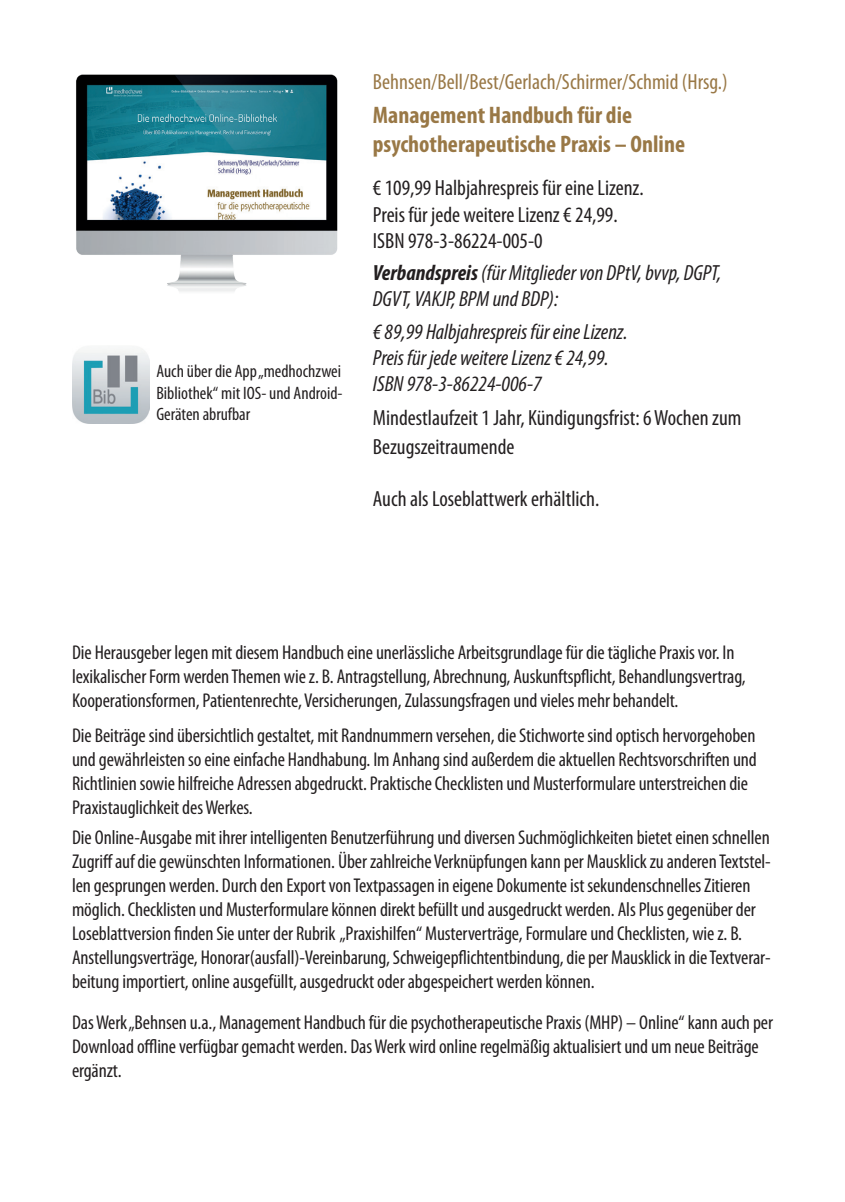
<style>
.page{position:relative;width:845px;height:1202px;background:#fff}
.page>*{position:absolute;margin:0;border:0;box-sizing:border-box;transform-origin:0 0}
.t1{font:700 condensed 24px/28.8px "Myriad Pro";color:#997846}
.Bibliografie{font:condensed 22px/28.6px "Myriad Pro";color:#231f20}
.t2{font:italic condensed 22px/26.4px "Myriad Pro";color:#231f20}
.t3{font:condensed 22px "Myriad Pro";color:#997846}
.t4{font:condensed 20px/24px "Myriad Pro";letter-spacing:-.005em;color:#231f20}
.t5{font:condensed 18px/21.6px "Myriad Pro";color:#231f20;text-align:justify}
.s1{font-weight:700}
</style>
<div class="page">
<img style="left:76px;top:74px;width:262px;height:218px">
<img style="left:72px;top:349px;width:78px;height:74px">
<p class="t5" style="left:156px;top:360px;width:188px">Auch über die App „medhochzwei Bibliothek“ mit IOS- und Android-Geräten abrufbar</p>
<p class="t3" style="left:373px;top:68px;width:356px">Behnsen/Bell/Best/Gerlach/Schirmer/Schmid (Hrsg.)</p>
<p class="t1" style="left:373px;top:100px;width:314px">Management Handbuch für die psychotherapeutische Praxis – Online</p>
<p class="Bibliografie" style="left:373px;top:173px;width:272px">€ 109,99 Halbjahrespreis für eine Lizenz.</p>
<p class="Bibliografie" style="left:373px;top:200px;width:246px">Preis für jede weitere Lizenz € 24,99.</p>
<p class="Bibliografie" style="left:373px;top:226px;width:171px">ISBN 978-3-86224-005-0</p>
<p class="t2" style="left:373px;top:259px;width:350px"><span class="s1">Verbandspreis</span> (für Mitglieder von DPtV, bvvp, DGPT,<br>DGVT, VAKJP, BPM und BDP):</p>
<p class="t2" style="left:373px;top:318px;width:256px">€ 89,99 Halbjahrespreis für eine Lizenz.</p>
<p class="t2" style="left:373px;top:344px;width:237px">Preis für jede weitere Lizenz € 24,99.</p>
<p class="t2" style="left:373px;top:371px;width:170px">ISBN 978-3-86224-006-7</p>
<p class="Bibliografie" style="left:373px;top:403px;width:370px">Mindestlaufzeit 1 Jahr, Kündigungsfrist: 6 Wochen zum<br>Bezugszeitraumende</p>
<p class="Bibliografie" style="left:373px;top:485px;width:228px">Auch als Loseblattwerk erhältlich.</p>
<p class="t4" style="left:72px;top:640px;width:675px">Die Herausgeber legen mit diesem Handbuch eine unerlässliche Arbeitsgrundlage für die tägliche Praxis vor. In lexikalischer Form werden Themen wie z. B. Antragstellung, Abrechnung, Auskunftspflicht, Behandlungsvertrag,<br>Kooperationsformen, Patientenrechte, Versicherungen, Zulassungsfragen und vieles mehr behandelt.</p>
<p class="t4" style="left:72px;top:724px;width:686px">Die Beiträge sind übersichtlich gestaltet, mit Randnummern versehen, die Stichworte sind optisch hervorgehoben und gewährleisten so eine einfache Handhabung. Im Anhang sind außerdem die aktuellen Rechtsvorschriften und Richtlinien sowie hilfreiche Adressen abgedruckt. Praktische Checklisten und Musterformulare unterstreichen die Praxistauglichkeit des Werkes.</p>
<p class="t4" style="left:72px;top:825px;width:700px">Die Online-Ausgabe mit ihrer intelligenten Benutzerführung und diversen Suchmöglichkeiten bietet einen schnellen Zugriff auf die gewünschten Informationen. Über zahlreiche Verknüpfungen kann per Mausklick zu anderen Textstel&shy;len gesprungen werden. Durch den Export von Textpassagen in eigene Dokumente ist sekundenschnelles Zitieren möglich. Checklisten und Musterformulare können direkt befüllt und ausgedruckt werden. Als Plus gegenüber der Loseblattversion finden Sie unter der Rubrik „Praxishilfen“ Musterverträge, Formulare und Checklisten, wie z. B.<br>Anstellungsverträge, Honorar(ausfall)-Vereinbarung, Schweigepflichtentbindung, die per Mausklick in die Textverar&shy;beitung importiert, online ausgefüllt, ausgedruckt oder abgespeichert werden können.</p>
<p class="t4" style="left:72px;top:1010px;width:702px">Das Werk „Behnsen u.a., Management Handbuch für die psychotherapeutische Praxis (MHP) – Online“ kann auch per<br>Download offline verfügbar gemacht werden. Das Werk wird online regelmäßig aktualisiert und um neue Beiträge ergänzt.</p>
</div>
